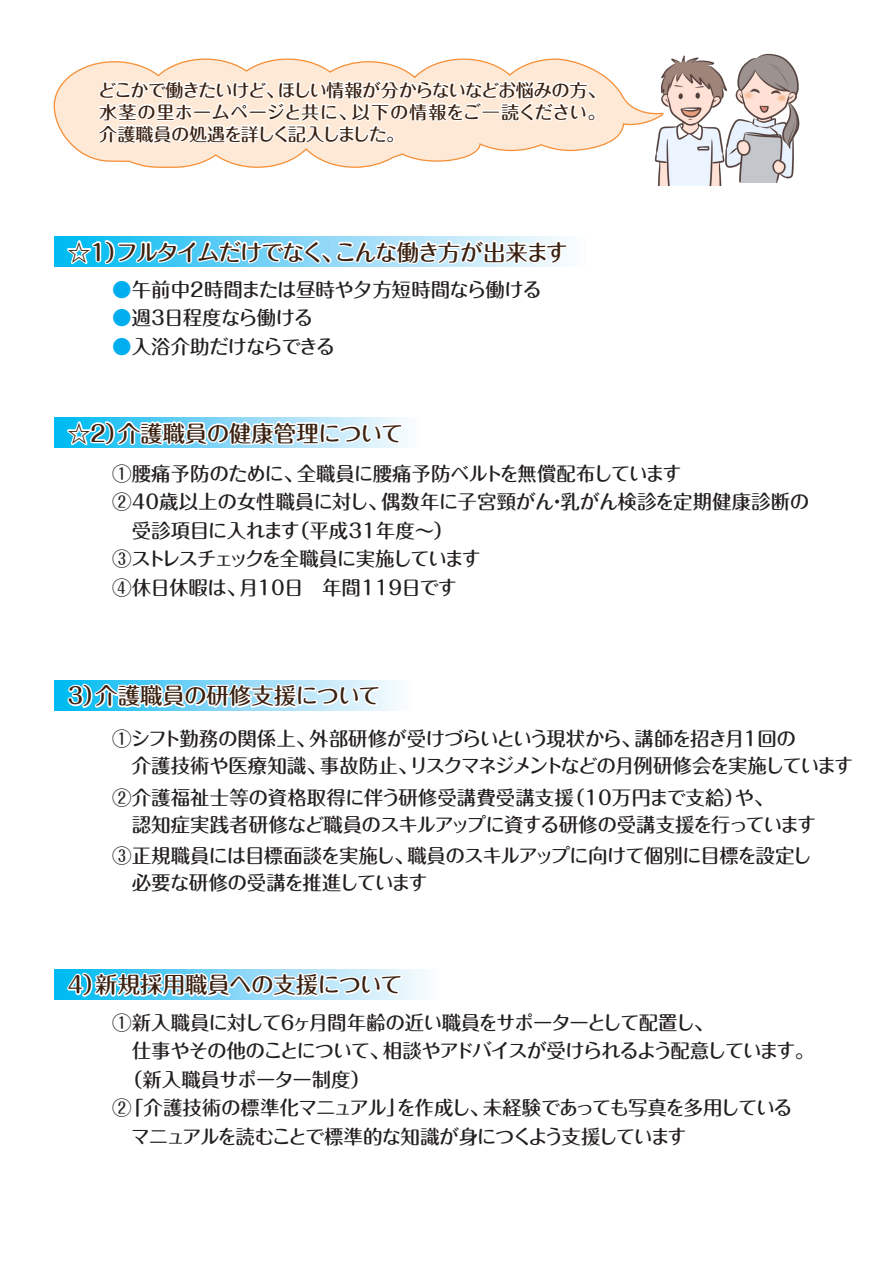
<style>
.page{position:relative;width:893px;height:1263px;background:#fff}
.page>*{position:absolute;margin:0;border:0;box-sizing:border-box;transform-origin:0 0}
.t1{font:500 22.5px "Maru Fo Pro";letter-spacing:-.01em;color:#3a2111}
.t2{font:500 22.5px "Maru Fo Pro";letter-spacing:-.075em;color:#3a2111}
.t3{font:500 22.5px "Maru Fo Pro";letter-spacing:-.015em;color:#3a2111}
.t4{font:500 19.5px/28.5px "Maru Fo Pro";letter-spacing:-.04em;color:#231f20}
.t5{font:500 19.5px/28.5px "Maru Fo Pro";letter-spacing:-.06em;color:#231f20}
.t6{font:500 19.5px/27px "Maru Fo Pro";letter-spacing:-.01em;color:#231f20}
.t7{font:500 19.5px "Maru Fo Pro";letter-spacing:-.02em;color:#231f20}
.t8{font:500 17.85px/21.9px "Maru Fo Pro";letter-spacing:-.01em;color:#3a2111;text-align:justify}
.s1{color:#00aeef}
</style>
<div class="page">
<svg style="left:55px;top:236px;width:4px;height:31px"></svg>
<svg style="left:59px;top:236px;width:508px;height:31px"></svg>
<svg style="left:55px;top:418px;width:353px;height:30px"></svg>
<svg style="left:59px;top:417px;width:345px;height:31px"></svg>
<svg style="left:55px;top:680px;width:344px;height:30px"></svg>
<svg style="left:62px;top:680px;width:320px;height:31px"></svg>
<svg style="left:55px;top:969px;width:372px;height:30px"></svg>
<svg style="left:65px;top:969px;width:339px;height:31px"></svg>
<svg style="left:55px;top:63px;width:561px;height:97px;fill:#fee9d7"></svg>
<svg style="left:97px;top:58px;width:500px;height:110px"></svg>
<img style="left:616px;top:55px;width:106px;height:131px">
<img style="left:690px;top:53px;width:110px;height:130px">
<p class="t8" style="left:98px;top:77px;width:509px">どこかで働きたいけど、ほしい情報が分からないなどお悩みの方、水茎の里ホームページと共に、以下の情報をご一読ください。介護職員の処遇を詳しく記入しました。</p>
<p class="t2" style="left:68px;top:234px;width:501px">☆１）フルタイムだけでなく、こんな働き方が出来ます</p>
<p class="t7" style="left:112px;top:274px;width:431px"><span class="s1">●</span>午前中2時間または昼時や夕方短時間なら働ける</p>
<p class="t4" style="left:112px;top:301px;width:202px"><span class="s1">●</span>週3日程度なら働ける</p>
<p class="t5" style="left:112px;top:330px;width:224px"><span class="s1">●</span>入浴介助だけならできる</p>
<p class="t1" style="left:68px;top:415px;width:337px">☆２）介護職員の健康管理について</p>
<p class="t4" style="left:112px;top:457px;width:699px">①腰痛予防のために、全職員に腰痛予防ベルトを無償配布しています<br>②40歳以上の女性職員に対し、偶数年に子宮頸がん・乳がん検診を定期健康診断の　受診項目に入れます（平成31年度～）<br>③ストレスチェックを全職員に実施しています<br>④休日休暇は、月10日　年間119日です</p>
<p class="t1" style="left:64px;top:678px;width:318px">３）介護職員の研修支援について</p>
<p class="t4" style="left:112px;top:723px;width:742px;line-height:27px">①シフト勤務の関係上、外部研修が受けづらいという現状から、講師を招き月1回の<br>　介護技術や医療知識、事故防止、リスクマネジメントなどの月例研修会を実施しています</p>
<p class="t6" style="left:112px;top:781px;width:705px">②介護福祉士等の資格取得に伴う研修受講費受講支援（10万円まで支給）や、<br>　認知症実践者研修など職員のスキルアップに資する研修の受講支援を行っています</p>
<p class="t4" style="left:112px;top:840px;width:701px;line-height:27px">③正規職員には目標面談を実施し、職員のスキルアップに向けて個別に目標を設定し　必要な研修の受講を推進しています</p>
<p class="t3" style="left:64px;top:967px;width:340px">４）新規採用職員への支援について</p>
<p class="t5" style="left:112px;top:1006px;width:703px">①新入職員に対して6ヶ月間年齢の近い職員をサポーターとして配置し、<br>　仕事やその他のことについて、相談やアドバイスが受けられるよう配意しています。　（新入職員サポーター制度）<br>②「介護技術の標準化マニュアル」を作成し、未経験であっても写真を多用している　マニュアルを読むことで標準的な知識が身につくよう支援しています</p>
</div>
